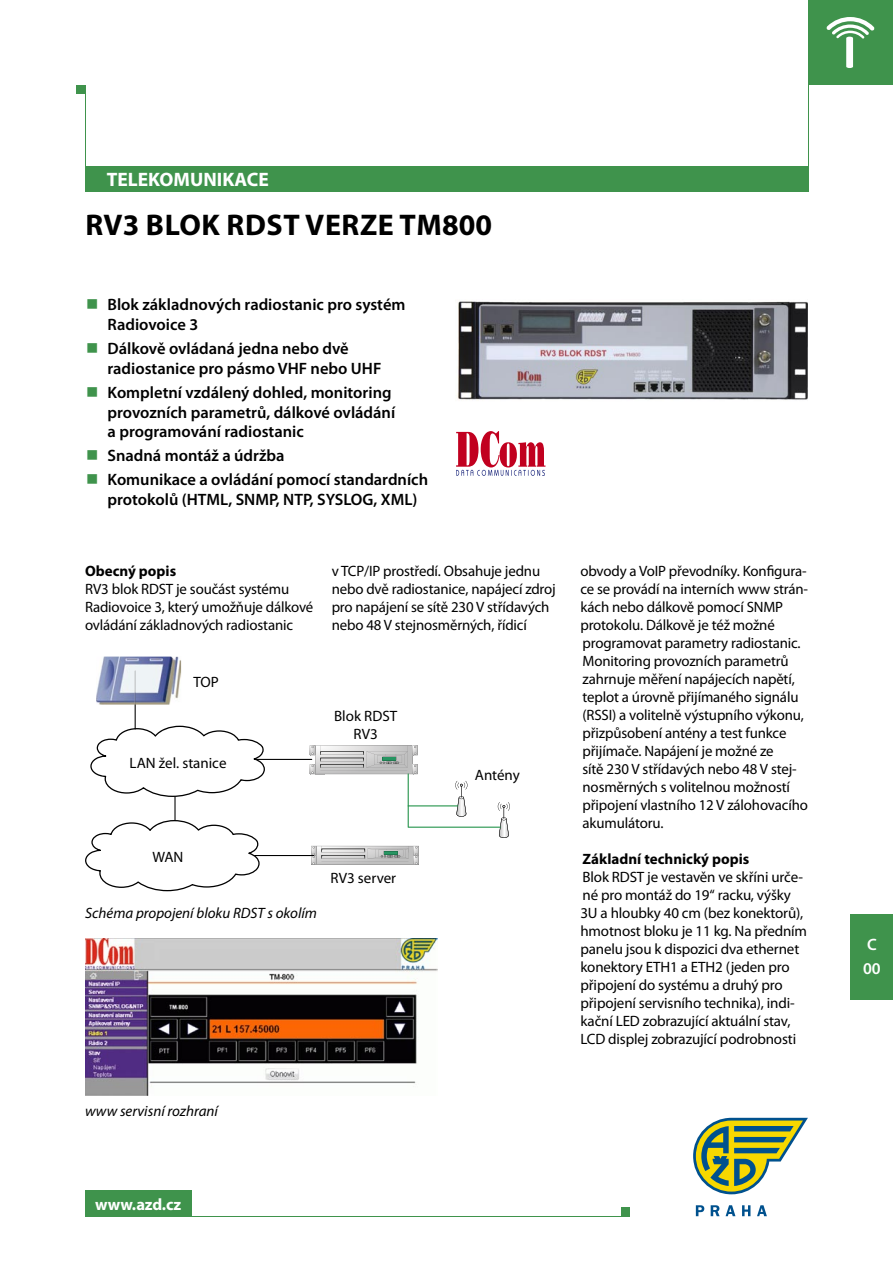
<style>
.page{position:relative;width:893px;height:1263px;background:#fff}
.page>*{position:absolute;margin:0;border:0;box-sizing:border-box;transform-origin:0 0}
.t1{font:700 30px "Myriad Pro";letter-spacing:.015em;color:#000}
.t2{font:700 19.5px "Myriad Pro";color:#fff}
.t3{font:600 16.5px/19.8px "Myriad Pro";color:#000}
.t4{font:700 16.5px "Myriad Pro";color:#fff}
.t5{font:600 16.5px/24px "Myriad Pro";color:#fff}
.t6{font:16.5px "Wingdings";color:#3f934c}
.t7{font:15px/18px "Myriad Pro";letter-spacing:-.01em;color:#000}
.t8{font:italic 15px "Myriad Pro";color:#000}
.t9{font:700 15px "Myriad Pro";color:#000}
</style>
<div class="page">
<svg style="left:693px;top:1118px;width:115px;height:76px"></svg>
<svg style="left:696px;top:1205px;width:8px;height:11px"></svg>
<svg style="left:711px;top:1205px;width:9px;height:11px"></svg>
<svg style="left:726px;top:1205px;width:9px;height:11px"></svg>
<svg style="left:742px;top:1205px;width:8px;height:11px"></svg>
<svg style="left:757px;top:1205px;width:10px;height:11px"></svg>
<div style="left:85px;top:1191px;width:106px;height:25px;background:#3f934c"></div>
<hr style="left:85px;top:1216px;width:544px;height:1px;background:#3f934c">
<div style="left:621px;top:1208px;width:8px;height:8px;background:#3f934c"></div>
<div style="left:85px;top:166px;width:723px;height:25px;background:#3f934c"></div>
<hr style="left:808px;top:0;width:1px;height:191px;background:#3f934c">
<hr style="left:85px;top:85px;width:1px;height:106px;background:#3f934c">
<div style="left:77px;top:85px;width:8px;height:9px;background:#3f934c"></div>
<div style="left:850px;top:914px;width:43px;height:85px;background:#3f934c"></div>
<div style="left:808px;top:0;width:85px;height:85px;background:#3f934c"></div>
<svg style="left:310px;top:745px;width:200px;height:93px"></svg>
<hr style="left:408px;top:805px;width:50px;height:1px;background:#1d9045">
<hr style="left:249px;top:759px;width:63px;height:1px;background:#000">
<svg style="left:90px;top:724px;width:177px;height:73px"></svg>
<hr style="left:135px;top:670px;width:1px;height:59px;background:#000">
<hr style="left:174px;top:796px;width:2px;height:57px;background:#000">
<svg style="left:311px;top:846px;width:108px;height:19px;background:#bbbebd"></svg>
<hr style="left:254px;top:855px;width:60px;height:1px;background:#000">
<img style="left:96px;top:657px;width:85px;height:48px">
<img style="left:135px;top:670px;width:1px;height:35px">
<svg style="left:85px;top:818px;width:176px;height:73px"></svg>
<img style="left:457px;top:301px;width:351px;height:99px">
<svg style="left:826px;top:17px;width:48px;height:51px"></svg>
<img style="left:85px;top:938px;width:353px;height:158px">
<svg style="left:456px;top:431px;width:89px;height:45px"></svg>
<h2 class="t2" style="left:107px;top:167px;width:164px">TELEKOMUNIKACE</h2>
<h1 class="t1" style="left:85px;top:205px;width:99px">RV3 blok</h1>
<h1 class="t1" style="left:227px;top:205px;width:267px">RDST verze TM800</h1>
<p class="t6" style="left:86px;top:295px;width:14px">■</p>
<p class="t6" style="left:86px;top:339px;width:14px">■</p>
<p class="t6" style="left:86px;top:383px;width:14px">■</p>
<p class="t3" style="left:108px;top:295px;width:299px">Blok základnových radiostanic pro systém<br>Radiovoice 3</p>
<p class="t3" style="left:108px;top:339px;width:275px">Dálkově ovládaná jedna nebo dvě radiostanice pro pásmo VHF nebo UHF</p>
<p class="t3" style="left:108px;top:383px;width:289px">Kompletní vzdálený dohled, monitoring provozních parametrů, dálkové ovládání a programování radiostanic</p>
<p class="t3" style="left:108px;top:444px;width:322px;line-height:24px">Snadná montáž a údržba<br>Komunikace a ovládání pomocí standardních</p>
<p class="t3" style="left:108px;top:490px;width:311px">protokolů (HTML, SNMP, NTP, SYSLOG, XML)</p>
<p class="t9" style="left:85px;top:561px;width:93px">Obecný popis</p>
<p class="t7" style="left:85px;top:580px;width:230px">RV3 blok RDST je součást systému<br>Radiovoice 3, který umožňuje dálkové ovládání základnových radiostanic</p>
<p class="t7" style="left:193px;top:672px;width:27px">TOP</p>
<p class="t7" style="left:130px;top:753px;width:98px">LAN žel. stanice</p>
<p class="t7" style="left:153px;top:848px;width:32px">WAN</p>
<p class="t8" style="left:85px;top:904px;width:233px">Schéma propojení bloku RDST s okolím</p>
<p class="t7" style="left:332px;top:562px;width:226px">v TCP/IP prostředí. Obsahuje jednu nebo dvě radiostanice, napájecí zdroj pro napájení se sítě 230 V střídavých nebo 48 V stejnosměrných, řídicí</p>
<p class="t7" style="left:580px;top:562px;width:229px">obvody a VoIP převodníky. Konfigura&shy;ce se provádí na interních www strán&shy;kách nebo dálkově pomocí SNMP protokolu. Dálkově je též možné programovat parametry radiostanic.<br>Monitoring provozních parametrů zahrnuje měření napájecích napětí, teplot a úrovně přijímaného signálu (RSSI) a volitelně výstupního výkonu, přizpůsobení antény a test funkce přijímače. Napájení je možné ze<br>sítě 230 V střídavých nebo 48 V stej&shy;nosměrných s volitelnou možností připojení vlastního 12 V zálohovacího akumulátoru.</p>
<p class="t9" style="left:583px;top:849px;width:168px">Základní technický popis</p>
<p class="t7" style="left:580px;top:868px;width:228px">Blok RDST je vestavěn ve skříni urče&shy;né pro montáž do 19“ racku, výšky 3U a hloubky 40 cm (bez konektorů), hmotnost bloku je 11 kg. Na předním panelu jsou k dispozici dva ethernet konektory ETH1 a ETH2 (jeden pro připojení do systému a druhý pro připojení servisního technika), indi&shy;kační LED zobrazující aktuální stav, LCD displej zobrazující podrobnosti</p>
<p class="t7" style="left:334px;top:707px;width:65px;text-align:center">Blok RDST<br>RV3</p>
<p class="t7" style="left:475px;top:765px;width:46px">Antény</p>
<p class="t7" style="left:330px;top:869px;width:67px">RV3 server</p>
<p class="t8" style="left:85px;top:1102px;width:134px">www servisní rozhraní</p>
<p class="t4" style="left:95px;top:1193px;width:87px">www.azd.cz</p>
<p class="t5" style="left:863px;top:933px;width:19px">C<br>00</p>
<p class="t5" style="left:861px;top:935px;width:19px">A<br>16</p>
</div>
